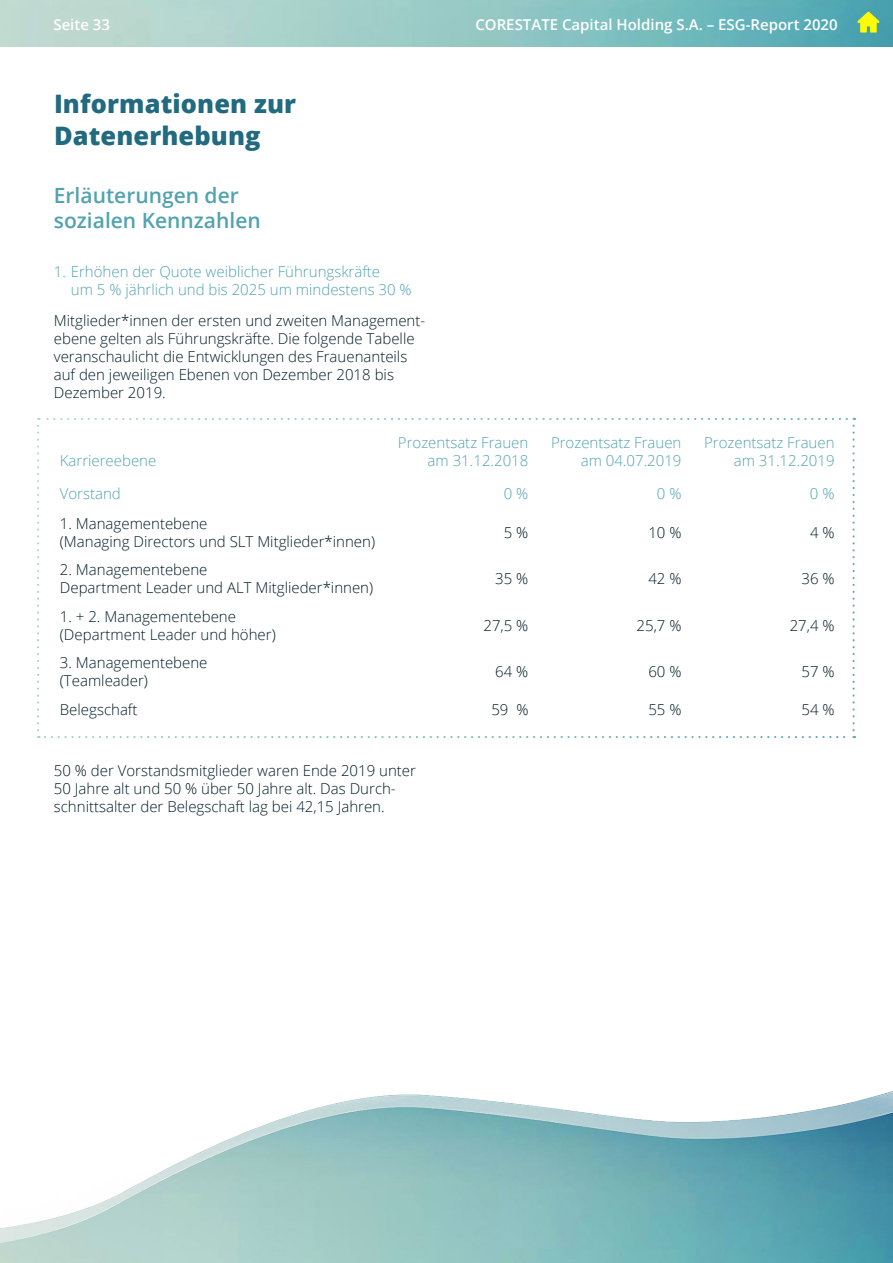
<style>
.page{position:relative;width:893px;height:1263px;background:#fff}
.page>*{position:absolute;margin:0;border:0;box-sizing:border-box;transform-origin:0 0}
.t1{font:800 25.5px/31.5px "Open Sans";letter-spacing:.005em;color:#226a80}
.t2{font:600 21px/25.2px "Open Sans";color:#51a3af}
.t3{font:300 15px/18px "Open Sans";color:#001c26}
.t4{font:300 15px/18px "Open Sans";color:#51a3af;text-align:right}
.t5{font:600 15px "Open Sans";color:#fff}
</style>
<div class="page">
<img style="left:0;top:0;width:893px;height:46px">
<svg style="left:857px;top:12px;width:22px;height:21px"></svg>
<svg style="left:37px;top:418px;width:818px;height:320px"></svg>
<img style="left:0;top:1091px;width:893px;height:172px">
<p class="t5" style="left:53px;top:14px;width:58px">Seite 33</p>
<p class="t5" style="left:475px;top:14px;width:364px">CORESTATE Capital Holding S.A. – ESG-Report 2020</p>
<h1 class="t1" style="left:54px;top:87px;width:244px">Informationen zur<br>Datenerhebung</h1>
<h2 class="t2" style="left:54px;top:183px;width:208px">Erläuterungen der sozialen Kennzahlen</h2>
<p class="t4" style="left:71px;top:262px;width:342px;text-align:left;text-indent:-17px">1. Erhöhen der Quote weiblicher Führungskräfte<br>um 5 % jährlich und bis 2025 um mindestens 30 %</p>
<p class="t3" style="left:54px;top:311px;width:373px">Mitglieder*innen der ersten und zweiten Management&shy;ebene gelten als Führungskräfte. Die folgende Tabelle veranschaulicht die Entwicklungen des Frauenanteils auf den jeweiligen Ebenen von Dezember 2018 bis Dezember 2019.</p>
<p class="t4" style="left:60px;top:451px;width:98px">Karriereebene</p>
<p class="t4" style="left:398px;top:433px;width:132px">Prozentsatz Frauen am 31.12.2018</p>
<p class="t4" style="left:551px;top:433px;width:132px">Prozentsatz Frauen am 04.07.2019</p>
<p class="t4" style="left:704px;top:433px;width:132px">Prozentsatz Frauen am 31.12.2019</p>
<p class="t4" style="left:60px;top:485px;width:63px">Vorstand</p>
<p class="t4" style="left:504px;top:485px;width:26px">0 %</p>
<p class="t4" style="left:657px;top:485px;width:26px">0 %</p>
<p class="t4" style="left:810px;top:485px;width:26px">0 %</p>
<p class="t3" style="left:60px;top:514px;width:317px">1. Managementebene<br>(Managing Directors und SLT Mitglieder*innen)</p>
<p class="t3" style="left:504px;top:523px;width:26px">5 %</p>
<p class="t3" style="left:648px;top:523px;width:35px">10 %</p>
<p class="t3" style="left:810px;top:523px;width:26px">4 %</p>
<p class="t3" style="left:60px;top:560px;width:315px">2. Managementebene<br>Department Leader und ALT Mitglieder*innen)</p>
<p class="t3" style="left:495px;top:569px;width:35px">35 %</p>
<p class="t3" style="left:648px;top:569px;width:35px">42 %</p>
<p class="t3" style="left:801px;top:569px;width:35px">36 %</p>
<p class="t3" style="left:60px;top:607px;width:217px">1. + 2. Managementebene (Department Leader und höher)</p>
<p class="t3" style="left:483px;top:616px;width:46px">27,5 %</p>
<p class="t3" style="left:637px;top:616px;width:46px">25,7 %</p>
<p class="t3" style="left:790px;top:616px;width:46px">27,4 %</p>
<p class="t3" style="left:60px;top:653px;width:149px">3. Managementebene (Teamleader)</p>
<p class="t3" style="left:495px;top:662px;width:35px">64 %</p>
<p class="t3" style="left:648px;top:662px;width:35px">60 %</p>
<p class="t3" style="left:801px;top:662px;width:35px">57 %</p>
<p class="t3" style="left:60px;top:700px;width:79px">Belegschaft</p>
<p class="t3" style="left:491px;top:700px;width:39px">59 %</p>
<p class="t3" style="left:648px;top:700px;width:35px">55 %</p>
<p class="t3" style="left:801px;top:700px;width:35px">54 %</p>
<p class="t3" style="left:54px;top:761px;width:364px">50 % der Vorstandsmitglieder waren Ende 2019 unter<br>50 Jahre alt und 50 % über 50 Jahre alt. Das Durch&shy;schnittsalter der Belegschaft lag bei 42,15 Jahren.</p>
</div>
